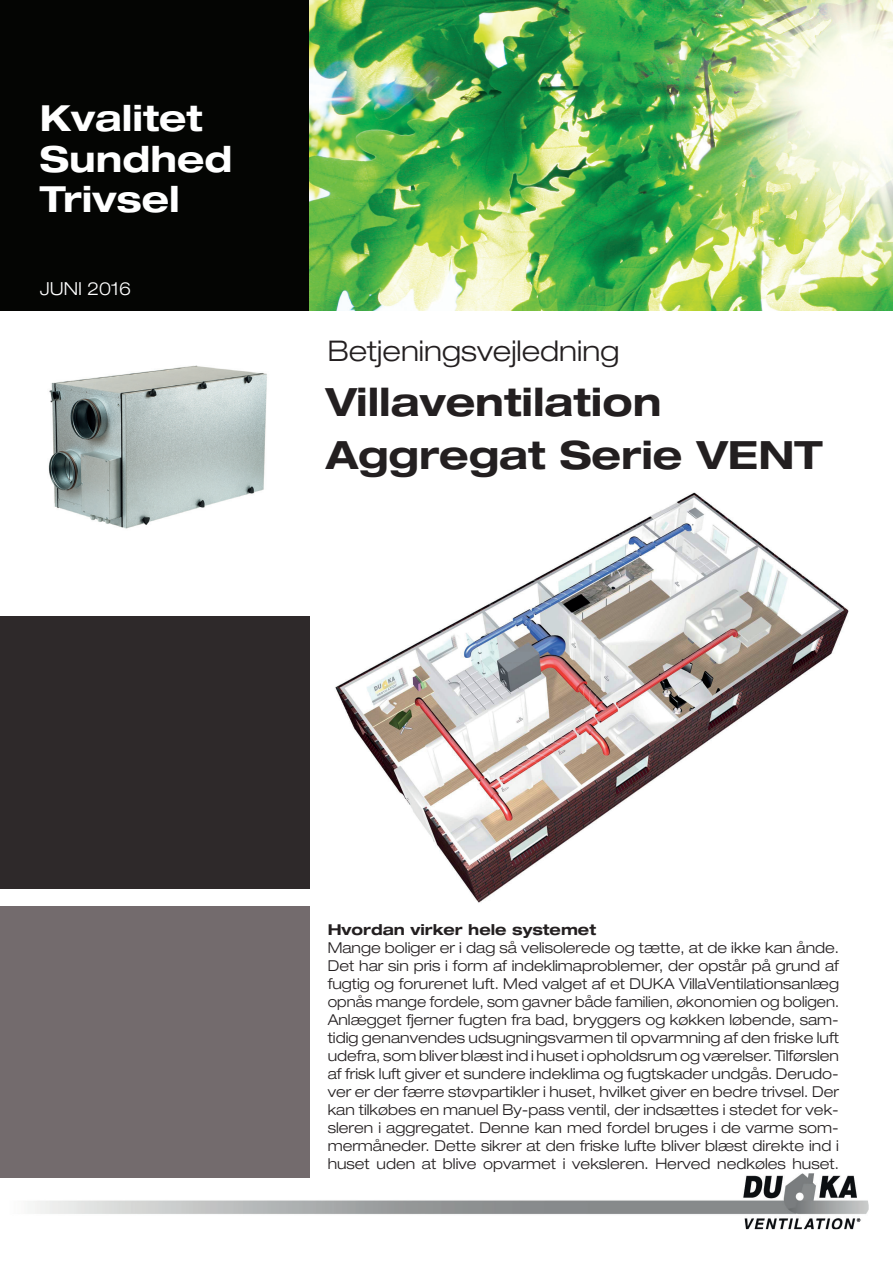
<style>
.page{position:relative;width:893px;height:1263px;background:#fff}
.page>*{position:absolute;margin:0;border:0;box-sizing:border-box;transform-origin:0 0}
.t1{font:700 expanded 39px/52.5px "Helvetica Neue LT Pro";color:#231f20}
.t2{font:700 expanded 36px/40.5px "Helvetica Neue LT Pro";color:#fff}
.t3{font:300 expanded 28.5px "Helvetica Neue LT Pro";color:#231f20}
.t4{font:300 expanded 18px "Helvetica Neue LT Pro";color:#fff}
.t5{font:300 expanded 15px/18px "Helvetica Neue LT Pro";color:#231f20;text-align:justify}
.t6{font:700 expanded 15px "Helvetica Neue LT Pro";color:#231f20}
</style>
<div class="page">
<img style="left:33px;top:1173px;width:836px;height:56px">
<div style="left:0;top:0;width:309px;height:310px;background:#040503"></div>
<img style="left:48px;top:365px;width:219px;height:164px">
<img style="left:309px;top:0;width:584px;height:310px">
<div style="left:0;top:617px;width:310px;height:272px;background:#2e292a"></div>
<div style="left:0;top:906px;width:310px;height:267px;background:#736b6d"></div>
<div style="left:0;top:1173px;width:310px;height:5px;background:#736b6d"></div>
<img style="left:335px;top:492px;width:514px;height:411px">
<h2 class="t2" style="left:40px;top:97px;width:194px">Kvalitet<br>Sundhed<br>Trivsel</h2>
<p class="t4" style="left:40px;top:278px;width:93px">JUNI 2016</p>
<h3 class="t3" style="left:328px;top:333px;width:293px">Betjeningsvejledning</h3>
<h1 class="t1" style="left:326px;top:375px;width:498px">Villaventilation<br>Aggregat Serie VENT</h1>
<p class="t6" style="left:328px;top:920px;width:270px">Hvordan virker hele systemet</p>
<p class="t5" style="left:328px;top:938px;width:513px">Mange boliger er i dag så velisolerede og tætte, at de ikke kan ånde.<br>Det har sin pris i form af indeklimaproblemer, der opstår på grund af fugtig og forurenet luft. Med valget af et DUKA VillaVentilationsanlæg opnås mange fordele, som gavner både familien, økonomien og boligen.<br>Anlægget fjerner fugten fra bad, bryggers og køkken løbende, sam&shy;tidig genanvendes udsugningsvarmen til opvarmning af den friske luft udefra, som bliver blæst ind i huset i opholdsrum og værelser. Tilførslen af frisk luft giver et sundere indeklima og fugtskader undgås. Derudo&shy;ver er der færre støvpartikler i huset, hvilket giver en bedre trivsel. Der kan tilkøbes en manuel By-pass ventil, der indsættes i stedet for vek&shy;sleren i aggregatet. Denne kan med fordel bruges i de varme som&shy;mermåneder. Dette sikrer at den friske lufte bliver blæst direkte ind i huset uden at blive opvarmet i veksleren. Herved nedkøles huset.</p>
</div>
